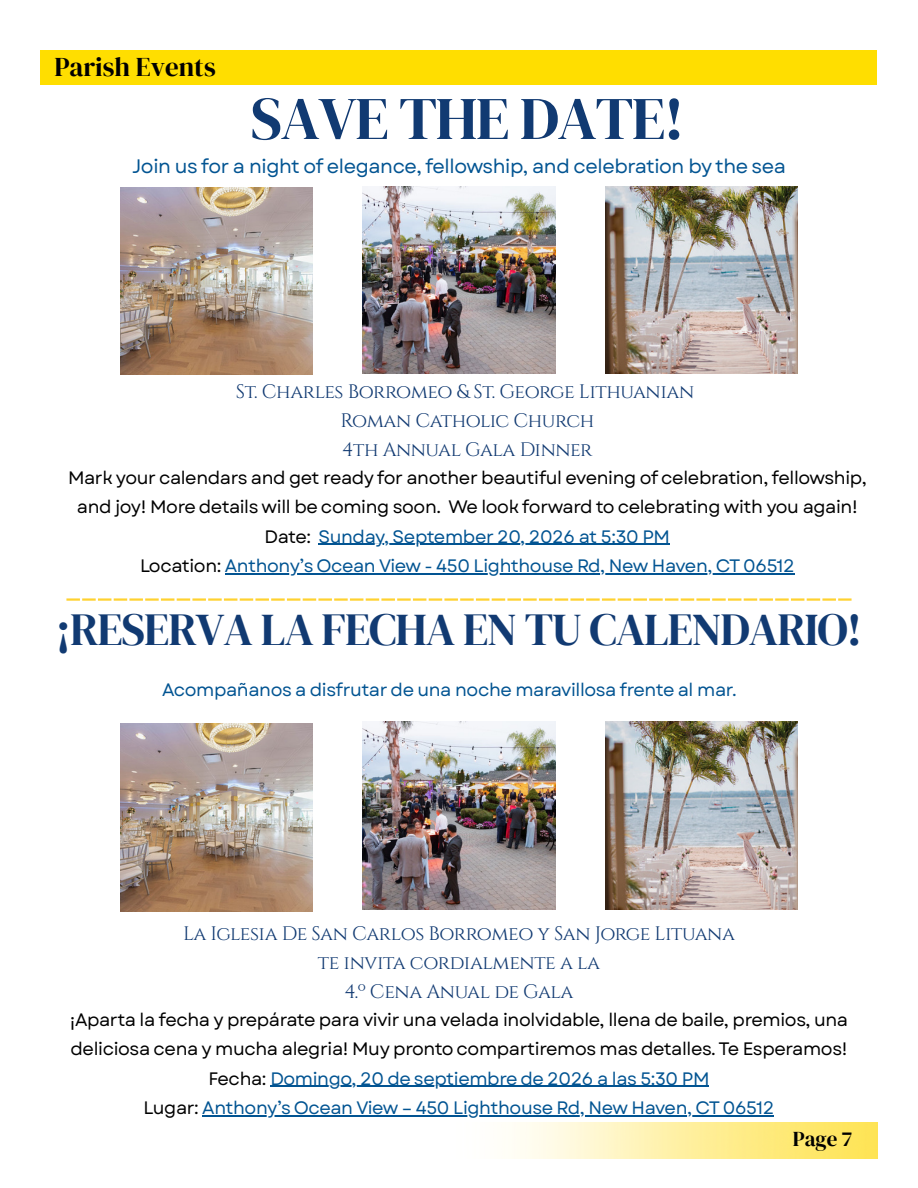
<style>
.page{position:relative;width:918px;height:1188px;background:#fff}
.page>*{position:absolute;margin:0;border:0;box-sizing:border-box;transform-origin:0 0}
.t1{font:60.45px "DM Serif Display";letter-spacing:-.025em;color:#113a72}
.t2{font:45.45px "DM Serif Display";letter-spacing:-.025em;color:#113a72}
.t3{font:26.85px "DM Serif Display";color:#000}
.t4{font:21px "DM Serif Display";color:#000}
.t5{font:19.5px/29.2px "Cinzel";letter-spacing:-.02em;color:#113a72;text-align:center}
.t6{font:19.5px "Garet";letter-spacing:-.02em;color:#025492}
.t7{font:18px/29.2px "Garet";letter-spacing:-.02em;color:#000;text-align:center}
.t8{font:18px "Garet";letter-spacing:-.02em;color:#025492}
.s1{color:#000}
</style>
<div class="page">
<div style="left:40px;top:50px;width:837px;height:35px;background:#ffde00"></div>
<img style="left:513px;top:1122px;width:365px;height:36px">
<img style="left:120px;top:188px;width:193px;height:187px">
<img style="left:363px;top:186px;width:192px;height:187px">
<img style="left:605px;top:186px;width:193px;height:187px">
<hr style="left:319px;top:544px;width:351px;height:1px;background:#025492">
<hr style="left:225px;top:573px;width:569px;height:1px;background:#025492">
<hr style="left:66px;top:598px;width:14px;height:3px;background:#ffd230">
<hr style="left:82px;top:598px;width:14px;height:3px;background:#ffd230">
<svg style="left:98px;top:598px;width:29px;height:3px"></svg>
<hr style="left:129px;top:598px;width:14px;height:3px;background:#ffd230">
<hr style="left:145px;top:598px;width:14px;height:3px;background:#ffd230">
<svg style="left:161px;top:598px;width:29px;height:3px"></svg>
<hr style="left:192px;top:598px;width:14px;height:3px;background:#ffd230">
<hr style="left:208px;top:598px;width:14px;height:3px;background:#ffd230">
<svg style="left:224px;top:598px;width:29px;height:3px"></svg>
<hr style="left:255px;top:598px;width:14px;height:3px;background:#ffd230">
<hr style="left:271px;top:598px;width:14px;height:3px;background:#ffd230">
<svg style="left:287px;top:598px;width:29px;height:3px"></svg>
<hr style="left:318px;top:598px;width:14px;height:3px;background:#ffd230">
<hr style="left:334px;top:598px;width:14px;height:3px;background:#ffd230">
<svg style="left:350px;top:598px;width:29px;height:3px"></svg>
<hr style="left:381px;top:598px;width:14px;height:3px;background:#ffd230">
<hr style="left:397px;top:598px;width:14px;height:3px;background:#ffd230">
<svg style="left:413px;top:598px;width:29px;height:3px"></svg>
<hr style="left:444px;top:598px;width:14px;height:3px;background:#ffd230">
<hr style="left:460px;top:598px;width:14px;height:3px;background:#ffd230">
<svg style="left:476px;top:598px;width:29px;height:3px"></svg>
<hr style="left:507px;top:598px;width:14px;height:3px;background:#ffd230">
<hr style="left:523px;top:598px;width:14px;height:3px;background:#ffd230">
<svg style="left:539px;top:598px;width:29px;height:3px"></svg>
<hr style="left:570px;top:598px;width:14px;height:3px;background:#ffd230">
<hr style="left:586px;top:598px;width:14px;height:3px;background:#ffd230">
<svg style="left:602px;top:598px;width:29px;height:3px"></svg>
<hr style="left:633px;top:598px;width:14px;height:3px;background:#ffd230">
<hr style="left:649px;top:598px;width:14px;height:3px;background:#ffd230">
<svg style="left:665px;top:598px;width:29px;height:3px"></svg>
<hr style="left:696px;top:598px;width:14px;height:3px;background:#ffd230">
<hr style="left:712px;top:598px;width:14px;height:3px;background:#ffd230">
<svg style="left:728px;top:598px;width:29px;height:3px"></svg>
<hr style="left:759px;top:598px;width:14px;height:3px;background:#ffd230">
<hr style="left:775px;top:598px;width:14px;height:3px;background:#ffd230">
<svg style="left:791px;top:598px;width:29px;height:3px"></svg>
<hr style="left:822px;top:598px;width:14px;height:3px;background:#ffd230">
<hr style="left:838px;top:598px;width:14px;height:3px;background:#ffd230">
<img style="left:120px;top:723px;width:193px;height:188px">
<img style="left:363px;top:722px;width:192px;height:188px">
<img style="left:605px;top:722px;width:193px;height:188px">
<hr style="left:270px;top:1086px;width:439px;height:1px;background:#025492">
<hr style="left:202px;top:1115px;width:572px;height:1px;background:#025492">
<h3 class="t3" style="left:54px;top:48px;width:163px">Parish Events</h3>
<h1 class="t1" style="left:251px;top:76px;width:435px">SAVE THE DATE!</h1>
<h4 class="t6" style="left:132px;top:152px;width:655px">Join us for a night of elegance, fellowship, and celebration by the sea</h4>
<h4 class="t5" style="left:236px;top:377px;width:460px">St. Charles Borromeo &amp; St. George Lithuanian<br>Roman Catholic Church<br>4th Annual Gala Dinner</h4>
<p class="t7" style="left:68px;top:463px;width:800px">Mark your calendars and get ready for another beautiful evening of celebration, fellowship, and joy! More details will be coming soon. We look forward to celebrating with you again!</p>
<p class="t8" style="left:265px;top:523px;width:407px"><span class="s1">Date:</span> Sunday, September 20, 2026 at 5:30 PM</p>
<p class="t8" style="left:140px;top:553px;width:656px"><span class="s1">Location:</span> Anthony’s Ocean View - 450 Lighthouse Rd, New Haven, CT 06512</p>
<h2 class="t2" style="left:56px;top:598px;width:808px">¡RESERVA LA FECHA EN TU CALENDARIO!</h2>
<p class="t8" style="left:162px;top:677px;width:576px">Acompañanos a disfrutar de una noche maravillosa frente al mar.</p>
<h4 class="t5" style="left:183px;top:919px;width:553px">La Iglesia De San Carlos Borromeo y San Jorge Lituana te invita cordialmente a la<br>4.º Cena Anual de Gala</h4>
<p class="t7" style="left:70px;top:1005px;width:780px;text-align:left">¡Aparta la fecha y prepárate para vivir una velada inolvidable, llena de baile, premios, una deliciosa cena y mucha alegria! Muy pronto compartiremos mas detalles. Te Esperamos!</p>
<p class="t8" style="left:208px;top:1065px;width:503px"><span class="s1">Fecha:</span> Domingo, 20 de septiembre de 2026 a las 5:30 PM</p>
<p class="t8" style="left:144px;top:1095px;width:632px"><span class="s1">Lugar:</span> Anthony’s Ocean View – 450 Lighthouse Rd, New Haven, CT 06512</p>
<h4 class="t4" style="left:793px;top:1124px;width:61px">Page 7</h4>
</div>
